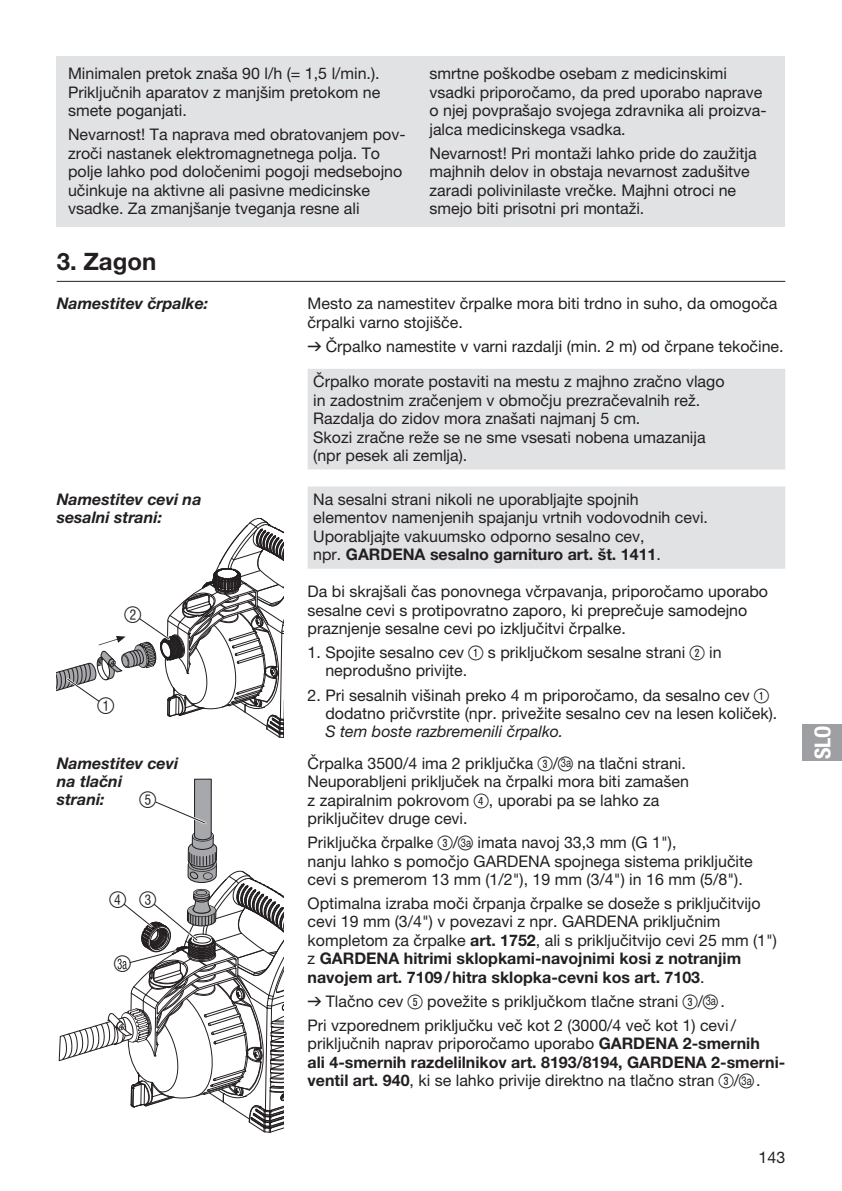
<style>
.page{position:relative;width:842px;height:1191px;background:#fff}
.page>*{position:absolute;margin:0;border:0;box-sizing:border-box;transform-origin:0 0}
.t1{font:700 24px "GARDENA Pro";color:#231f20}
.t2{font:22px "Ziffern";color:#231f20}
.t3{font:22px "GARDENA Pro Bo Cond";color:#fff}
.t4{font:16px/18.4px "GARDENA Pro";color:#231f20}
.t5{font:700 16px/18.4px "GARDENA Pro";color:#231f20}
.t6{font:italic 700 16px/18.4px "GARDENA Pro";color:#231f20}
.t7{font:italic 16px "GARDENA Pro";color:#231f20}
.s1{font-family:"Formdruck"}
.s2{font-weight:700}
.s3{font-family:"Ziffernim Kreisund Quadrat BQ";font-size:20px}
.s4{font-size:12px}
.s5{font-weight:400}
.s6{font-family:"Ziffernim Kreisund Quadrat BQ";font-weight:400;font-size:20px}
.s7{font-weight:400;font-size:12px}
</style>
<div class="page">
<svg style="left:308px;top:369px;width:477px;height:200px;background:#e3e4e6"></svg>
<hr style="left:57px;top:281px;width:728px;height:1px;background:#231f20">
<svg style="left:57px;top:518px;width:227px;height:219px"></svg>
<svg style="left:58px;top:778px;width:226px;height:355px"></svg>
<div style="left:57px;top:57px;width:728px;height:170px;background:#e1e2e4"></div>
<div style="left:802px;top:724px;width:40px;height:36px;background:#9d9fa2"></div>
<p class="t4" style="left:68px;top:64px;width:314px;text-align:justify">Minimalen pretok znaša 90 l/h (= 1,5 l/min.).<br>Priključnih aparatov z manjšim pretokom ne smete poganjati.</p>
<p class="t4" style="left:68px;top:125px;width:339px">Nevarnost! Ta naprava med obratovanjem pov&shy;zroči nastanek elektromagnetnega polja. To polje lahko pod določenimi pogoji medsebojno učinkuje na aktivne ali pasivne medicinske vsadke. Za zmanjšanje tveganja resne ali</p>
<p class="t4" style="left:429px;top:64px;width:339px">smrtne poškodbe osebam z medicinskimi vsadki priporočamo, da pred uporabo naprave o njej povprašajo svojega zdravnika ali proizva&shy;jalca medicinskega vsadka.</p>
<p class="t4" style="left:429px;top:144px;width:329px">Nevarnost! Pri montaži lahko pride do zaužitja majhnih delov in obstaja nevarnost zadušitve zaradi polivinilaste vrečke. Majhni otroci ne smejo biti prisotni pri montaži.</p>
<h1 class="t1" style="left:57px;top:246px;width:101px">3. Zagon</h1>
<p class="t6" style="left:57px;top:294px;width:153px">Namestitev črpalke:</p>
<p class="t4" style="left:308px;top:294px;width:471px">Mesto za namestitev črpalke mora biti trdno in suho, da omogoča črpalki varno stojišče.</p>
<p class="t4" style="left:308px;top:337px;width:478px"><span class="s1">v</span> Črpalko namestite v varni razdalji (min. 2 m) od črpane tekočine.</p>
<p class="t4" style="left:313px;top:372px;width:413px">Črpalko morate postaviti na mestu z majhno zračno vlago in zadostnim zračenjem v območju prezračevalnih rež.<br>Razdalja do zidov mora znašati najmanj 5 cm.<br>Skozi zračne reže se ne sme vsesati nobena umazanija (npr pesek ali zemlja).</p>
<p class="t6" style="left:57px;top:490px;width:146px">Namestitev cevi na sesalni strani:</p>
<p class="t4" style="left:313px;top:490px;width:396px">Na sesalni strani nikoli ne uporabljajte spojnih elementov namenjenih spajanju vrtnih vodovodnih cevi.<br>Uporabljajte vakuumsko odporno sesalno cev,<br>npr. <span class="s2">GARDENA sesalno garnituro art. št. 1411</span>.</p>
<p class="t4" style="left:308px;top:582px;width:462px">Da bi skrajšali čas ponovnega včrpavanja, priporočamo uporabo sesalne cevi s protipovratno zaporo, ki preprečuje samodejno praznjenje sesalne cevi po izključitvi črpalke.</p>
<p class="t4" style="left:325px;top:643px;width:398px;text-indent:-18px">1. Spojite sesalno cev <span class="s3">1</span> s priključkom sesalne strani <span class="s3">2</span> in neprodušno privijte.</p>
<p class="t4" style="left:325px;top:685px;width:453px;text-indent:-18px">2. Pri sesalnih višinah preko 4 m priporočamo, da sesalno cev <span class="s3">1 </span>dodatno pričvrstite (npr. privežite sesalno cev na lesen količek).</p>
<p class="t7" style="left:325px;top:722px;width:239px">S tem boste razbremenili črpalko.</p>
<h2 class="t2" style="left:125px;top:603px;width:19px">2</h2>
<h2 class="t2" style="left:97px;top:693px;width:19px">1</h2>
<p class="t6" style="left:57px;top:753px;width:123px">Namestitev cevi na tlačni<br>strani:</p>
<h2 class="t2" style="left:140px;top:787px;width:19px">5</h2>
<h2 class="t2" style="left:110px;top:887px;width:19px">4</h2>
<h2 class="t2" style="left:140px;top:887px;width:19px">3</h2>
<h2 class="t2" style="left:114px;top:952px;width:19px">z</h2>
<p class="t4" style="left:308px;top:753px;width:383px">Črpalka 3500/4 ima 2 priključka <span class="s3">3</span>/<span class="s3">ß</span><span class="s4">3a</span> na tlačni strani.<br>Neuporabljeni priključek na črpalki mora biti zamašen z zapiralnim pokrovom <span class="s3">4</span>, uporabi pa se lahko za priključitev druge cevi.</p>
<p class="t4" style="left:308px;top:833px;width:447px">Priključka črpalke <span class="s3">3</span>/<span class="s3">ß</span><span class="s4">3a</span> imata navoj 33,3 mm (G 1"),<br>nanju lahko s pomočjo GARDENA spojnega sistema priključite cevi s premerom 13 mm (1/2"), 19 mm (3/4") in 16 mm (5/8").</p>
<p class="t4" style="left:308px;top:894px;width:471px">Optimalna izraba moči črpanja črpalke se doseže s priključitvijo cevi 19 mm (3/4") v povezavi z npr. GARDENA priključnim kompletom za črpalke <span class="s2">art. 1752</span>, ali s priključitvijo cevi 25 mm (1") z <span class="s2">GARDENA hitrimi sklopkami-navojnimi kosi z notranjim navojem art. 7109/hitra sklopka-cevni kos art. 7103</span>.</p>
<p class="t4" style="left:308px;top:989px;width:430px;line-height:24px"><span class="s1">v</span> Tlačno cev <span class="s3">5</span> povežite s priključkom tlačne strani <span class="s3">3</span>/<span class="s3">ß</span><span class="s4">3a</span> .<br>Pri vzporednem priključku več kot 2 (3000/4 več kot 1) cevi/</p>
<p class="t5" style="left:308px;top:1034px;width:479px"><span class="s5">priključnih naprav priporočamo uporabo</span> GARDENA 2-smernih<br>ali 4-smernih razdelilnikov art. 8193/8194, GARDENA 2-smerni&shy;ventil art. 940<span class="s5">, ki se lahko privije direktno na tlačno stran</span> <span class="s6">3</span><span class="s5">/</span><span class="s6">ß</span><span class="s7">3a</span> <span class="s5">.</span></p>
<p class="t4" style="left:759px;top:1147px;width:28px">143</p>
<h2 class="t3" style="left:809px;top:759px;width:35px;rotate:-90deg">SLO</h2>
</div>
